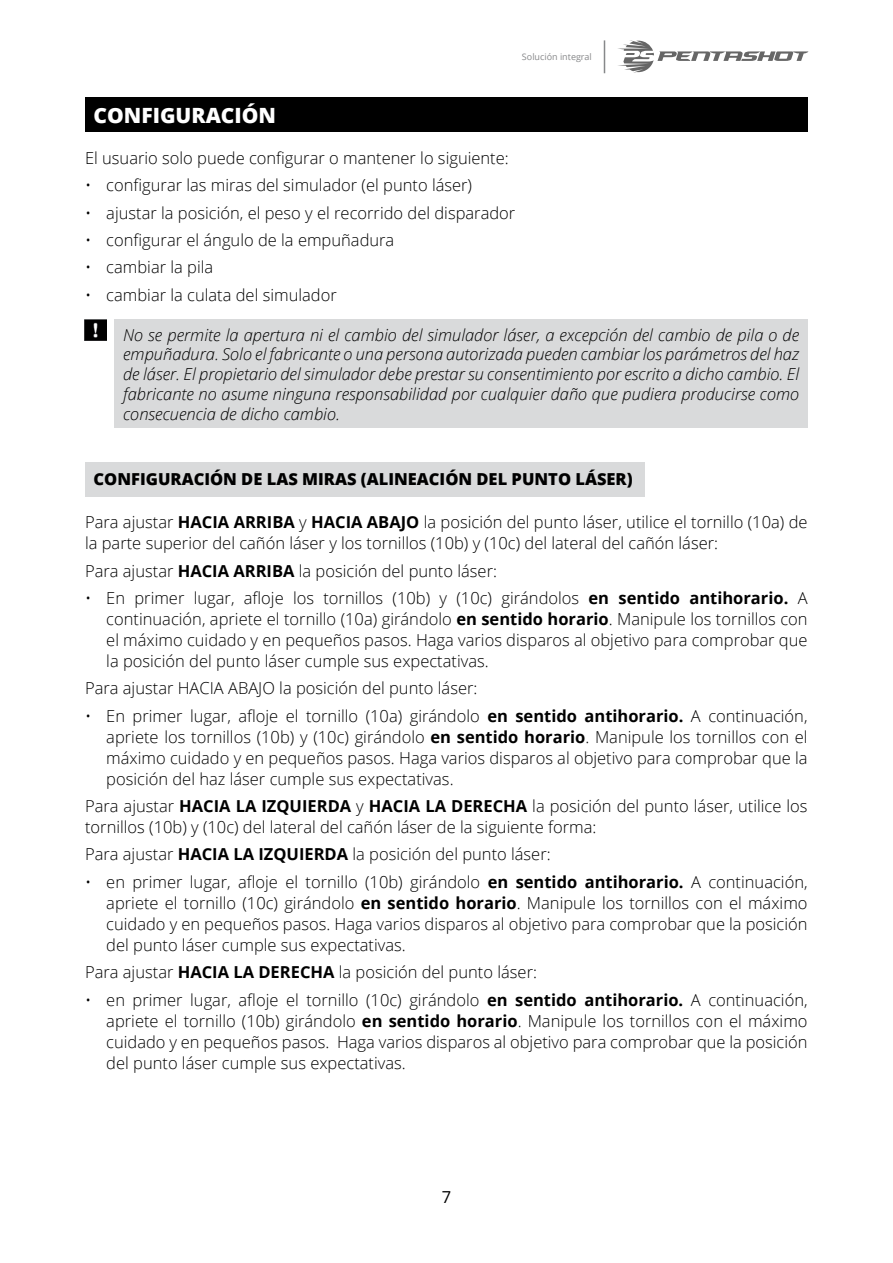
<style>
.page{position:relative;width:893px;height:1263px;background:#fff}
.page>*{position:absolute;margin:0;border:0;box-sizing:border-box;transform-origin:0 0}
.t1{font:800 21px "Open Sans";color:#fff}
.t2{font:300 16.5px/21px "Open Sans";color:#000;text-align:justify}
.t3{font:italic 300 16.5px/19.8px "Open Sans";color:#000;text-align:justify}
.t4{font:800 16.5px "Open Sans";color:#000}
.t5{font:16.5px "Open Sans";color:#000}
.t6{font:9px "Open Sans";color:#87888a}
.s1{font-weight:700}
</style>
<div class="page">
<svg style="left:618px;top:40px;width:190px;height:33px"></svg>
<hr style="left:604px;top:40px;width:1px;height:33px;background:#87888a">
<div style="left:85px;top:98px;width:723px;height:34px;background:#000"></div>
<div style="left:115px;top:319px;width:693px;height:109px;background:#d9dadb"></div>
<img style="left:85px;top:319px;width:21px;height:22px">
<div style="left:85px;top:462px;width:559px;height:34px;background:#d9dadb"></div>
<p class="t6" style="left:522px;top:50px;width:71px">Solución integral</p>
<p class="t1" style="left:94px;top:99px;width:184px">CONFIGURACIÓN</p>
<p class="t2" style="left:85px;top:147px;width:425px">El usuario solo puede configurar o mantener lo siguiente:</p>
<p class="t2" style="left:85px;top:174px;width:389px">• configurar las miras del simulador (el punto láser)</p>
<p class="t2" style="left:85px;top:202px;width:432px">• ajustar la posición, el peso y el recorrido del disparador</p>
<p class="t2" style="left:85px;top:229px;width:311px">• configurar el ángulo de la empuñadura</p>
<p class="t2" style="left:85px;top:256px;width:130px">• cambiar la pila</p>
<p class="t2" style="left:85px;top:284px;width:253px">• cambiar la culata del simulador</p>
<p class="t3" style="left:123px;top:324px;width:678px">No se permite la apertura ni el cambio del simulador láser, a excepción del cambio de pila o de empuñadura. Solo el fabricante o una persona autorizada pueden cambiar los parámetros del haz de láser. El propietario del simulador debe prestar su consentimiento por escrito a dicho cambio. El fabricante no asume ninguna responsabilidad por cualquier daño que pudiera producirse como consecuencia de dicho cambio.</p>
<p class="t4" style="left:94px;top:467px;width:541px">CONFIGURACIÓN DE LAS MIRAS (ALINEACIÓN DEL PUNTO LÁSER)</p>
<p class="t2" style="left:85px;top:511px;width:724px">Para ajustar <span class="s1">HACIA ARRIBA</span> y <span class="s1">HACIA ABAJO</span> la posición del punto láser, utilice el tornillo (10a) de la parte superior del cañón láser y los tornillos (10b) y (10c) del lateral del cañón láser:</p>
<p class="t2" style="left:85px;top:560px;width:413px">Para ajustar <span class="s1">HACIA ARRIBA</span> la posición del punto láser:</p>
<p class="t2" style="left:106px;top:587px;width:703px;text-indent:-21px">• En primer lugar, afloje los tornillos (10b) y (10c) girándolos <span class="s1">en sentido antihorario.</span> A continuación, apriete el tornillo (10a) girándolo <span class="s1">en sentido horario</span>. Manipule los tornillos con el máximo cuidado y en pequeños pasos. Haga varios disparos al objetivo para comprobar que la posición del punto láser cumple sus expectativas.</p>
<p class="t2" style="left:85px;top:677px;width:394px">Para ajustar HACIA ABAJO la posición del punto láser:</p>
<p class="t2" style="left:106px;top:705px;width:703px;text-indent:-21px">• En primer lugar, afloje el tornillo (10a) girándolo <span class="s1">en sentido antihorario.</span> A continuación, apriete los tornillos (10b) y (10c) girándolo <span class="s1">en sentido horario</span>. Manipule los tornillos con el máximo cuidado y en pequeños pasos. Haga varios disparos al objetivo para comprobar que la posición del haz láser cumple sus expectativas.</p>
<p class="t2" style="left:85px;top:795px;width:724px">Para ajustar <span class="s1">HACIA LA IZQUIERDA</span> y <span class="s1">HACIA LA DERECHA</span> la posición del punto láser, utilice los tornillos (10b) y (10c) del lateral del cañón láser de la siguiente forma:</p>
<p class="t2" style="left:85px;top:843px;width:467px">Para ajustar <span class="s1">HACIA LA IZQUIERDA</span> la posición del punto láser:</p>
<p class="t2" style="left:106px;top:871px;width:703px;text-indent:-21px">• en primer lugar, afloje el tornillo (10b) girándolo <span class="s1">en sentido antihorario.</span> A continuación, apriete el tornillo (10c) girándolo <span class="s1">en sentido horario</span>. Manipule los tornillos con el máximo cuidado y en pequeños pasos. Haga varios disparos al objetivo para comprobar que la posición del punto láser cumple sus expectativas.</p>
<p class="t2" style="left:85px;top:961px;width:453px">Para ajustar <span class="s1">HACIA LA DERECHA</span> la posición del punto láser:</p>
<p class="t2" style="left:106px;top:989px;width:703px;text-indent:-21px">• en primer lugar, afloje el tornillo (10c) girándolo <span class="s1">en sentido antihorario.</span> A continuación, apriete el tornillo (10b) girándolo <span class="s1">en sentido horario</span>. Manipule los tornillos con el máximo cuidado y en pequeños pasos. Haga varios disparos al objetivo para comprobar que la posición del punto láser cumple sus expectativas.</p>
<p class="t5" style="left:442px;top:1185px;width:11px">7</p>
</div>
